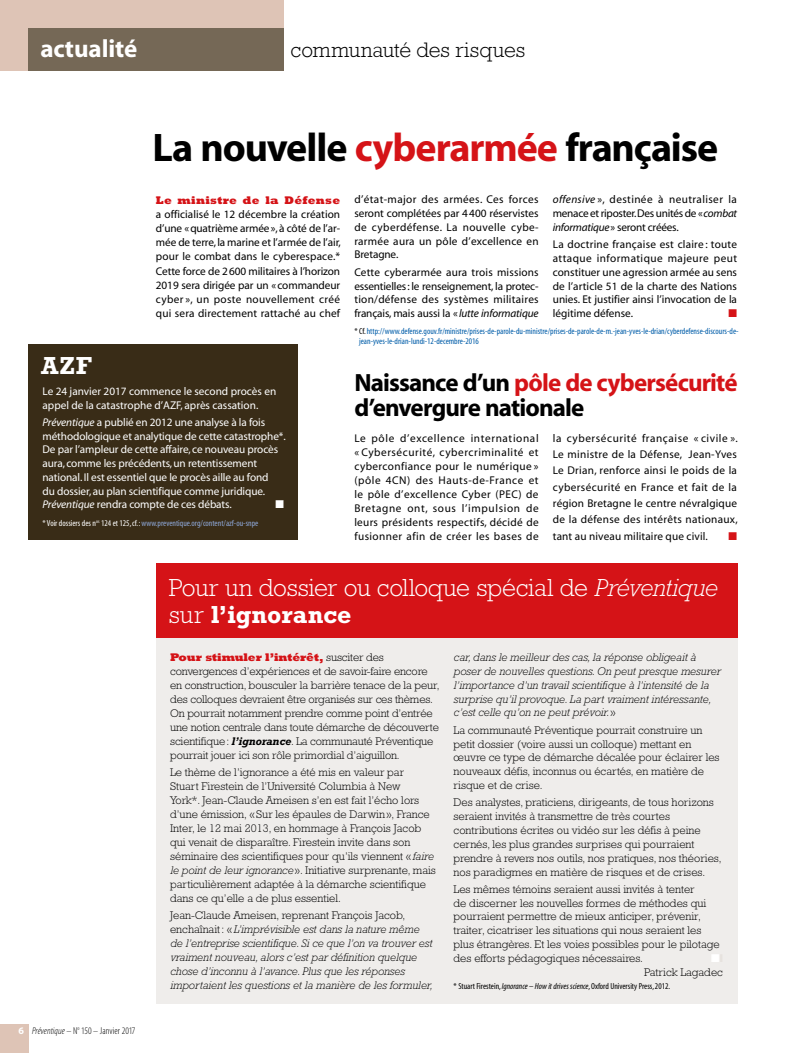
<style>
.page{position:relative;width:808px;height:1053px;background:#fff}
.page>*{position:absolute;margin:0;border:0;box-sizing:border-box;transform-origin:0 0}
.t1{font:40px "Myriad MM 700 600";letter-spacing:-.03em;color:#000}
.t2{font:300 25px/27.5px "Rockwell";letter-spacing:-.015em;color:#fff}
.t3{font:25px/25px "Myriad MM 700 600";letter-spacing:-.035em;color:#000}
.t4{font:25px "Myriad MM 700 600";letter-spacing:-.005em;color:#fff}
.t5{font:700 25px "Rockwell";color:#fff}
.t6{font:300 21.25px "Rockwell";color:#000}
.t7{font:300 11.25px/14px "Rockwell";color:#000}
.t8{font:11.25px/13.8px "Myriad MM 400 600";letter-spacing:.01em;color:#000;text-align:justify}
.t9{font:italic 300 11.25px/14px "Rockwell";color:#000}
.t10{font:11.25px/13.8px "Myriad MM 400 600";letter-spacing:-.01em;color:#fff}
.t11{font:800 11.25px "Rockwell";letter-spacing:.02em;color:#d51317}
.t12{font:11.25px "Zapf Dingbats ITC";color:#d51317}
.t13{font:10px "Myriad MM 215 300";letter-spacing:.01em;color:#000}
.t14{font:8.75px/10px "Myriad MM 400 300";color:#005da9}
.t15{font:8.75px "Myriad MM 400 300";color:#000}
.t16{font:8.75px "Myriad MM 400 300";color:#8da6d6}
.s1{color:#d51317}
.s2{font-family:"Myriad MM It 400 600"}
.s3{color:#fff}
.s4{color:#000}
.s5{font-family:"Myriad MM 700 600";color:#fff}
.s6{font-family:"Myriad MM It 215 300"}
.s7{font-style:italic}
.s8{font-weight:700}
.s9{font-weight:800;color:#d51317}
.s10{font-weight:700;font-style:italic}
.s11{font-style:normal}
.s12{font-family:"Myriad MM It 400 300"}
</style>
<div class="page">
<div style="left:156px;top:563px;width:581px;height:440px;background:#efedeb"></div>
<div style="left:28px;top:344px;width:270px;height:195px;background:#392c17"></div>
<div style="left:156px;top:563px;width:581px;height:75px;background:#d51317"></div>
<div style="left:0;top:0;width:283px;height:71px;background:#dec4b6"></div>
<div style="left:28px;top:28px;width:255px;height:43px;background:#756856"></div>
<div style="left:0;top:1024px;width:28px;height:28px;background:#dec4b6"></div>
<h2 class="t4" style="left:40px;top:37px;width:99px">actualité</h2>
<h3 class="t6" style="left:291px;top:38px;width:236px">communauté des risques</h3>
<h1 class="t1" style="left:152px;top:128px;width:567px">La nouvelle <span class="s1">cyberarmée</span> française</h1>
<p class="t11" style="left:156px;top:193px;width:186px">Le ministre de la Défense</p>
<p class="t8" style="left:156px;top:208px;width:186px;line-height:14.1px">a officialisé le 12 décembre la création d’une «quatrième armée», à côté de l’ar&shy;mée de terre, la marine et l’armée de l’air, pour le combat dans le cyberespace.* Cette force de 2600 militaires à l’horizon 2019 sera dirigée par un « commandeur cyber », un poste nouvellement créé qui sera directement rattaché au chef</p>
<h2 class="t5" style="left:41px;top:351px;width:52px">AZF</h2>
<p class="t10" style="left:43px;top:384px;width:235px">Le 24 janvier 2017 commence le second procès en appel de la catastrophe d’AZF, après cassation.</p>
<p class="t10" style="left:43px;top:416px;width:245px"><span class="s2">Préventique</span> a publié en 2012 une analyse à la fois méthodologique et analytique de cette catastrophe*.<br>De par l’ampleur de cette affaire, ce nouveau procès aura, comme les précédents, un retentissement national. Il est essentiel que le procès aille au fond<br>du dossier, au plan scientifique comme juridique.<br><span class="s2">Préventique</span> rendra compte de ces débats.</p>
<p class="t16" style="left:43px;top:518px;width:217px"><span class="s3">* Voir dossiers des n</span><sup>os</sup> <span class="s3">124 et 125, cf.:</span> www.preventique.org/content/azf-ou-snpe</p>
<p class="t8" style="left:354px;top:193px;width:186px">d’état-major des armées. Ces forces seront complétées par 4400 réservistes de cyberdéfense. La nouvelle cybe&shy;rarmée aura un pôle d’excellence en Bretagne.</p>
<p class="t8" style="left:354px;top:266px;width:186px">Cette cyberarmée aura trois missions essentielles: le renseignement, la protec&shy;tion/défense des systèmes militaires français, mais aussi la «<span class="s2">lutte informatique</span></p>
<p class="t8" style="left:553px;top:193px;width:186px"><span class="s2">offensive</span> », destinée à neutraliser la menace et riposter. Des unités de «<span class="s2">combat informatique</span>» seront créées.</p>
<p class="t8" style="left:553px;top:238px;width:186px">La doctrine française est claire : toute attaque informatique majeure peut constituer une agression armée au sens de l’article 51 de la charte des Nations unies. Et justifier ainsi l’invocation de la légitime défense.</p>
<p class="t12" style="left:728px;top:308px;width:10px">■</p>
<p class="t14" style="left:359px;top:326px;width:381px;text-indent:-5px"><span class="s4">* Cf.</span> http://www.defense.gouv.fr/ministre/prises-de-parole-du-ministre/prises-de-parole-de-m.-jean-yves-le-drian/cyberdefense-discours-de&shy;jean-yves-le-drian-lundi-12-decembre-2016</p>
<h2 class="t3" style="left:354px;top:371px;width:385px">Naissance d’un <span class="s1">pôle de cybersécurité </span>d’envergure nationale</h2>
<p class="t8" style="left:354px;top:431px;width:186px">Le pôle d’excellence international « Cybersécurité, cybercriminalité et cyberconfiance pour le numérique » (pôle 4CN) des Hauts-de-France et le pôle d’excellence Cyber (PEC) de Bretagne ont, sous l’impulsion de leurs présidents respectifs, décidé de fusionner afin de créer les bases de</p>
<p class="t8" style="left:553px;top:430px;width:187px;line-height:16.4px">la cybersécurité française « civile ».<br>Le ministre de la Défense, Jean-Yves Le Drian, renforce ainsi le poids de la cybersécurité en France et fait de la région Bretagne le centre névralgique de la défense des intérêts nationaux, tant au niveau militaire que civil.</p>
<p class="t12" style="left:728px;top:530px;width:10px">■</p>
<p class="t13" style="left:19px;top:1025px;width:118px"><span class="s5">6</span> <span class="s6">Préventique</span> – N<sup>o</sup> 150 – Janvier 2017</p>
<h2 class="t2" style="left:169px;top:573px;width:550px">Pour un dossier ou colloque spécial de <span class="s7">Préventique </span>sur <span class="s8">l’ignorance</span></h2>
<p class="t7" style="left:170px;top:650px;width:271px"><span class="s9">Pour stimuler l’intérêt,</span> susciter des convergences d’expériences et de savoir-faire encore en construction, bousculer la barrière tenace de la peur, des colloques devraient être organisés sur ces thèmes.<br>On pourrait notamment prendre comme point d’entrée une notion centrale dans toute démarche de découverte scientifique: <span class="s10">l’ignorance</span>. La communauté Préventique pourrait jouer ici son rôle primordial d’aiguillon.</p>
<p class="t7" style="left:170px;top:765px;width:267px">Le thème de l’ignorance a été mis en valeur par<br>Stuart Firestein de l’Université Columbia à New<br>York*. Jean-Claude Ameisen s’en est fait l’écho lors d’une émission, «Sur les épaules de Darwin», France Inter, le 12 mai 2013, en hommage à François Jacob qui venait de disparaître. Firestein invite dans son séminaire des scientifiques pour qu’ils viennent « <span class="s7">faire le point de leur ignorance</span>». Initiative surprenante, mais particulièrement adaptée à la démarche scientifique dans ce qu’elle a de plus essentiel.</p>
<p class="t9" style="left:170px;top:908px;width:264px"><span class="s11">Jean-Claude Ameisen, reprenant François Jacob, enchaînait: «</span>L’imprévisible est dans la nature même de l’entreprise scientifique. Si ce que l’on va trouver est vraiment nouveau, alors c’est par définition quelque chose d’inconnu à l’avance. Plus que les réponses importaient les questions et la manière de les formuler,</p>
<p class="t9" style="left:454px;top:650px;width:268px">car, dans le meilleur des cas, la réponse obligeait à poser de nouvelles questions. On peut presque mesurer l’importance d’un travail scientifique à l’intensité de la surprise qu’il provoque. La part vraiment intéressante, c’est celle qu’on ne peut prévoir. <span class="s11">»</span></p>
<p class="t7" style="left:454px;top:723px;width:267px">La communauté Préventique pourrait construire un petit dossier (voire aussi un colloque) mettant en œuvre ce type de démarche décalée pour éclairer les nouveaux défis, inconnus ou écartés, en matière de risque et de crise.</p>
<p class="t7" style="left:454px;top:795px;width:269px">Des analystes, praticiens, dirigeants, de tous horizons seraient invités à transmettre de très courtes contributions écrites ou vidéo sur les défis à peine cernés, les plus grandes surprises qui pourraient prendre à revers nos outils, nos pratiques, nos théories, nos paradigmes en matière de risques et de crises.</p>
<p class="t7" style="left:454px;top:881px;width:243px">Les mêmes témoins seraient aussi invités à tenter</p>
<p class="t7" style="left:454px;top:895px;width:254px">de discerner les nouvelles formes de méthodes qui</p>
<p class="t7" style="left:454px;top:909px;width:249px">pourraient permettre de mieux anticiper, prévenir,</p>
<p class="t7" style="left:454px;top:923px;width:249px">traiter, cicatriser les situations qui nous seraient les</p>
<p class="t7" style="left:454px;top:937px;width:268px">plus étrangères. Et les voies possibles pour le pilotage</p>
<p class="t7" style="left:454px;top:951px;width:191px">des efforts pédagogiques nécessaires.</p>
<p class="t7" style="left:644px;top:964px;width:80px">Patrick Lagadec</p>
<p class="t15" style="left:454px;top:981px;width:218px">* Stuart Firestein, <span class="s12">Ignorance – How it drives science</span>, Oxford University Press, 2012.</p>
</div>
